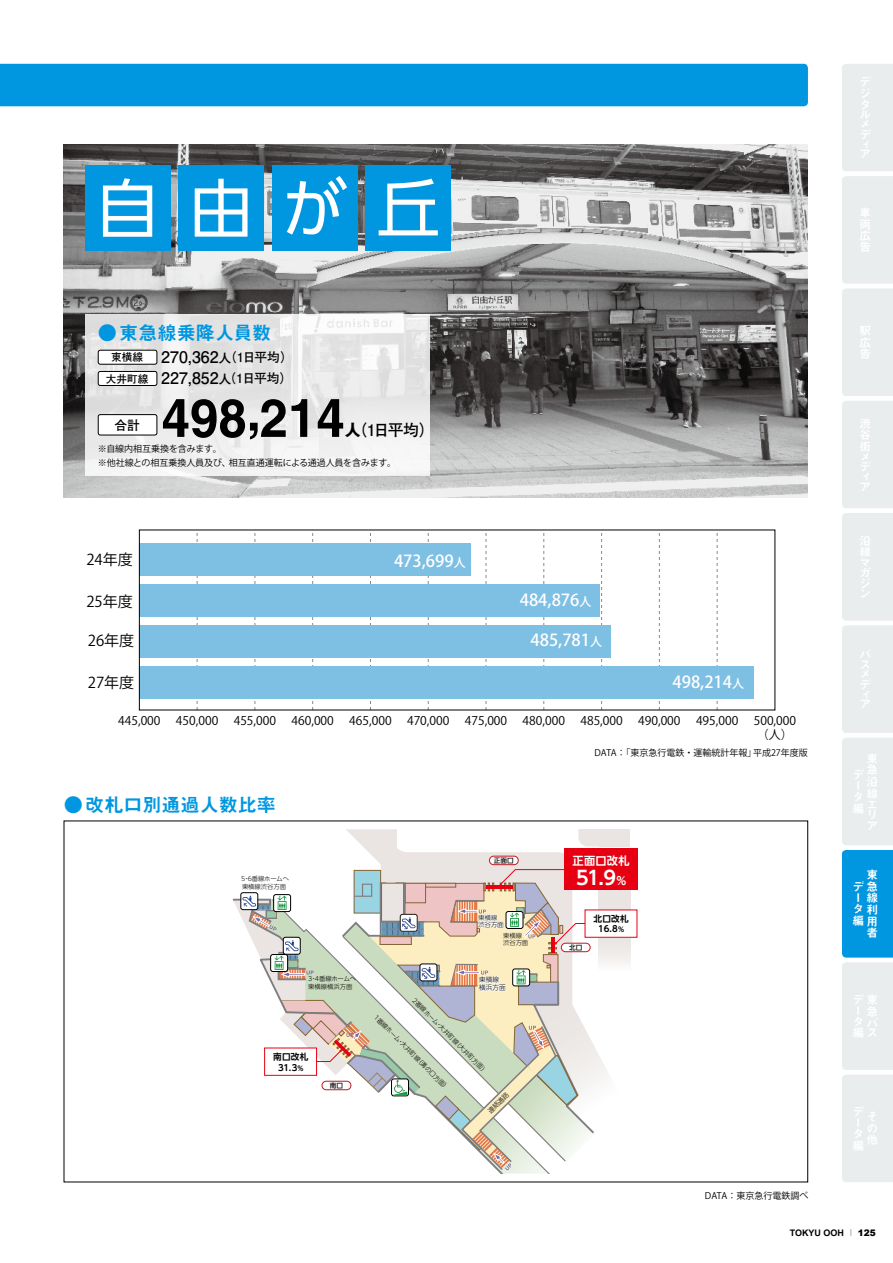
<style>
.page{position:relative;width:893px;height:1263px;background:#fff}
.page>*{position:absolute;margin:0;border:0;box-sizing:border-box;transform-origin:0 0}
.t1{font:63.75px "UD Shin Go Pro";color:#fff}
.t2{font:700 53.1px "Helvetica";color:#000;scale:.96 1}
.t3{font:19.2px "Midashi Go Pro MB31";color:#0097e0}
.t4{font:700 19.05px "UD Shin Go Pro De";color:#fff}
.t5{font:500 16.5px "Koz Go Pro";color:#fff}
.t6{font:700 15.9px/21.3px "Futo Go B101 Pro";color:#000;text-align:center}
.t7{font:15px "Koz Go Pro";color:#000}
.t8{font:700 12.75px "Futo Go B101 Pro";color:#000}
.t9{font:12px "Koz Go Pro";color:#000}
.t10{font:11.7px/11.7px "Midashi Go Pro MB31";color:#fff}
.t11{font:700 11.25px "UD Shin Go Pro De";letter-spacing:.02em;color:#fff}
.t12{font:9px/13.5px "Koz Go Pro";color:#000}
.t13{font:700 9px "Arial";color:#000}
.t14{font:700 8.7px/10.4px "UD Shin Go Pro De";letter-spacing:.02em;color:#000;text-align:center}
.t15{font:300 6.6px/7.9px "UD Shin Go Pro";color:#000}
.t16{font:500 6.6px "UD Shin Go Pro";color:#000}
.t17{font:300 6.3px/7.4px "UD Shin Go Pro";color:#000}
.t18{font:300 6.3px "UD Shin Go Pro";letter-spacing:-.03em;color:#000}
.s1{font-size:10.65px}
.s2{font-size:12.75px}
.s3{font-family:"Gothic MB101 Pro"}
.s4{font-size:12px}
.s5{font-size:6.9px}
.s6{font-size:11.25px}
.s7{font-family:"Koz Min Pro";font-weight:400;font-size:6.75px}
.s8{font-weight:900}
</style>
<div class="page">
<svg style="left:842px;top:64px;width:51px;height:1118px;background:#d4e5ed"></svg>
<img style="left:64px;top:145px;width:744px;height:352px">
<svg style="left:85px;top:315px;width:344px;height:161px;fill:#ececec"></svg>
<div style="left:0;top:64px;width:808px;height:42px;background:#0097e0"></div>
<div style="left:98px;top:350px;width:59px;height:14px;background:#fff;border-radius:2px"></div>
<div style="left:98px;top:350px;width:59px;height:15px;border:1px solid #000;border-radius:2px"></div>
<div style="left:98px;top:371px;width:59px;height:14px;background:#fff;border-radius:2px"></div>
<div style="left:98px;top:371px;width:59px;height:15px;border:1px solid #000;border-radius:2px"></div>
<div style="left:98px;top:415px;width:59px;height:20px;background:#fff;border-radius:2px"></div>
<div style="left:98px;top:414px;width:59px;height:21px;border:1px solid #000;border-radius:2px"></div>
<svg style="left:346px;top:829px;width:278px;height:254px"></svg>
<div style="left:598px;top:829px;width:32px;height:17px;background:#eae5e3"></div>
<svg style="left:598px;top:890px;width:32px;height:98px"></svg>
<svg style="left:578px;top:829px;width:20px;height:17px"></svg>
<div style="left:489px;top:856px;width:29px;height:9px;background:#fff;border-radius:4px"></div>
<div style="left:489px;top:856px;width:30px;height:9px;border:1px solid #c11920;border-radius:4px"></div>
<div style="left:585px;top:910px;width:52px;height:27px;background:#fff"></div>
<div style="left:585px;top:909px;width:52px;height:29px;border:1px solid #e60012"></div>
<svg style="left:233px;top:869px;width:363px;height:304px"></svg>
<div style="left:265px;top:1048px;width:52px;height:27px;background:#fff"></div>
<div style="left:264px;top:1047px;width:53px;height:29px;border:1px solid #e60012"></div>
<div style="left:564px;top:849px;width:73px;height:41px;background:#e60012"></div>
<div style="left:85px;top:166px;width:85px;height:85px;background:#0097e0"></div>
<div style="left:179px;top:166px;width:85px;height:85px;background:#0097e0"></div>
<div style="left:272px;top:166px;width:85px;height:85px;background:#0097e0"></div>
<div style="left:366px;top:166px;width:85px;height:85px;background:#0097e0"></div>
<svg style="left:197px;top:533px;width:1px;height:175px"></svg>
<svg style="left:255px;top:533px;width:1px;height:175px"></svg>
<svg style="left:312px;top:533px;width:1px;height:175px"></svg>
<svg style="left:370px;top:533px;width:1px;height:175px"></svg>
<svg style="left:428px;top:533px;width:1px;height:175px"></svg>
<svg style="left:486px;top:533px;width:1px;height:175px"></svg>
<svg style="left:544px;top:533px;width:1px;height:175px"></svg>
<svg style="left:601px;top:533px;width:1px;height:175px"></svg>
<svg style="left:659px;top:533px;width:1px;height:175px"></svg>
<svg style="left:717px;top:533px;width:1px;height:175px"></svg>
<div style="left:139px;top:666px;width:615px;height:32px;background:#7ebfe4"></div>
<div style="left:139px;top:625px;width:472px;height:32px;background:#7ebfe4"></div>
<div style="left:139px;top:584px;width:461px;height:32px;background:#7ebfe4"></div>
<div style="left:139px;top:543px;width:332px;height:32px;background:#7ebfe4"></div>
<h1 class="t1" style="left:96px;top:157px;width:346px">自由が丘</h1>
<h3 class="t3" style="left:98px;top:317px;width:175px">●東急線乗降人員数</h3>
<h3 class="t6" style="left:106px;top:344px;width:189px"><span class="s1">東横線</span> 270,362<span class="s2">人（1日平均）</span><span class="s1">大井町線</span> 227,852<span class="s2">人（1日平均）</span></h3>
<h3 class="t8" style="left:114px;top:415px;width:27px">合計</h3>
<h2 class="t2" style="left:162px;top:386px;width:192px">498,214</h2>
<h3 class="t6" style="left:345px;top:417px;width:92px"><span class="s3">人</span>（1日平均）</h3>
<p class="t12" style="left:98px;top:442px;width:300px">※自線内相互乗換を含みます。<br>※他社線との相互乗換人員及び、相互直通運転による通過人員を含みます。</p>
<h3 class="t7" style="left:86px;top:550px;width:48px">24年度</h3>
<h3 class="t7" style="left:86px;top:591px;width:48px">25年度</h3>
<h3 class="t7" style="left:88px;top:631px;width:48px">26年度</h3>
<h3 class="t7" style="left:88px;top:673px;width:48px">27年度</h3>
<h3 class="t9" style="left:118px;top:713px;width:44px">445,000</h3>
<h3 class="t9" style="left:176px;top:713px;width:44px">450,000</h3>
<h3 class="t9" style="left:234px;top:713px;width:44px">455,000</h3>
<h3 class="t9" style="left:292px;top:713px;width:44px">460,000</h3>
<h3 class="t9" style="left:349px;top:713px;width:44px">465,000</h3>
<h3 class="t9" style="left:407px;top:713px;width:44px">470,000</h3>
<h3 class="t9" style="left:465px;top:713px;width:44px">475,000</h3>
<h3 class="t9" style="left:523px;top:713px;width:44px">480,000</h3>
<h3 class="t9" style="left:580px;top:713px;width:44px">485,000</h3>
<h3 class="t9" style="left:638px;top:713px;width:44px">490,000</h3>
<h3 class="t9" style="left:696px;top:713px;width:44px">495,000</h3>
<h3 class="t9" style="left:754px;top:713px;width:44px">500,000</h3>
<h3 class="t5" style="left:394px;top:550px;width:73px">473,699<span class="s4">人</span></h3>
<h3 class="t5" style="left:520px;top:590px;width:73px">484,876<span class="s4">人</span></h3>
<h3 class="t5" style="left:530px;top:629px;width:73px">485,781<span class="s4">人</span></h3>
<h3 class="t5" style="left:672px;top:671px;width:73px">498,214<span class="s4">人</span></h3>
<h3 class="t9" style="left:757px;top:726px;width:37px">（人）</h3>
<h3 class="t3" style="left:64px;top:789px;width:214px">●改札口別通過人数比率</h3>
<p class="t17" style="left:241px;top:874px;width:49px;line-height:8.4px">5・6番線ホームへ東横線渋谷方面</p>
<p class="t18" style="left:308px;top:973px;width:49px">3・4番線ホームへ</p>
<p class="t17" style="left:308px;top:982px;width:46px">東横線横浜方面</p>
<p class="t14" style="left:273px;top:1051px;width:37px">南口改札<br>31.3<span class="s5">%</span></p>
<p class="t16" style="left:330px;top:1080px;width:15px">南口</p>
<p class="t16" style="left:494px;top:855px;width:21px">正面口</p>
<p class="t12" style="left:594px;top:746px;width:215px">DATA：「東京急行電鉄・運輸統計年報」平成27年度版</p>
<p class="t11" style="left:573px;top:851px;width:59px">正面口改札</p>
<h3 class="t4" style="left:576px;top:862px;width:52px">51.9<span class="s6">%</span></h3>
<p class="t17" style="left:479px;top:914px;width:27px">東横線渋谷方面</p>
<p class="t14" style="left:594px;top:913px;width:37px">北口改札<br>16.8<span class="s5">%</span></p>
<p class="t17" style="left:503px;top:931px;width:27px">東横線渋谷方面</p>
<p class="t16" style="left:569px;top:942px;width:15px">北口</p>
<p class="t15" style="left:479px;top:976px;width:28px">東横線横浜方面</p>
<p class="t17" style="left:416px;top:996px;width:105px;rotate:45deg">2番線ホーム・大井町線（大井町方面）</p>
<p class="t17" style="left:377px;top:1012px;width:106px;rotate:45deg">１番線ホーム・大井町線（溝の口方面）</p>
<p class="t15" style="left:486px;top:1109px;width:28px;rotate:-45deg">連絡通路</p>
<p class="t12" style="left:705px;top:1189px;width:105px">DATA：東京急行電鉄調べ</p>
<p class="t10" style="left:859px;top:240px;width:12px">告</p>
<p class="t10" style="left:859px;top:346px;width:12px">告</p>
<p class="t10" style="left:859px;top:416px;width:13px">渋谷</p>
<p class="t10" style="left:859px;top:533px;width:13px">沿</p>
<p class="t10" style="left:859px;top:657px;width:12px">ス</p>
<p class="t10" style="left:866px;top:769px;width:13px;line-height:22.6px">沿エ</p>
<p class="t10" style="left:853px;top:867px;width:27px;text-align:right">東デ急線<br>タ利編用者</p>
<p class="t10" style="left:853px;top:891px;width:8px">ー</p>
<p class="t10" style="left:853px;top:1026px;width:26px">編ス</p>
<p class="t13" style="left:790px;top:1226px;width:88px">TOKYU OOH <span class="s7">｜</span> <span class="s8">125</span></p>
</div>
